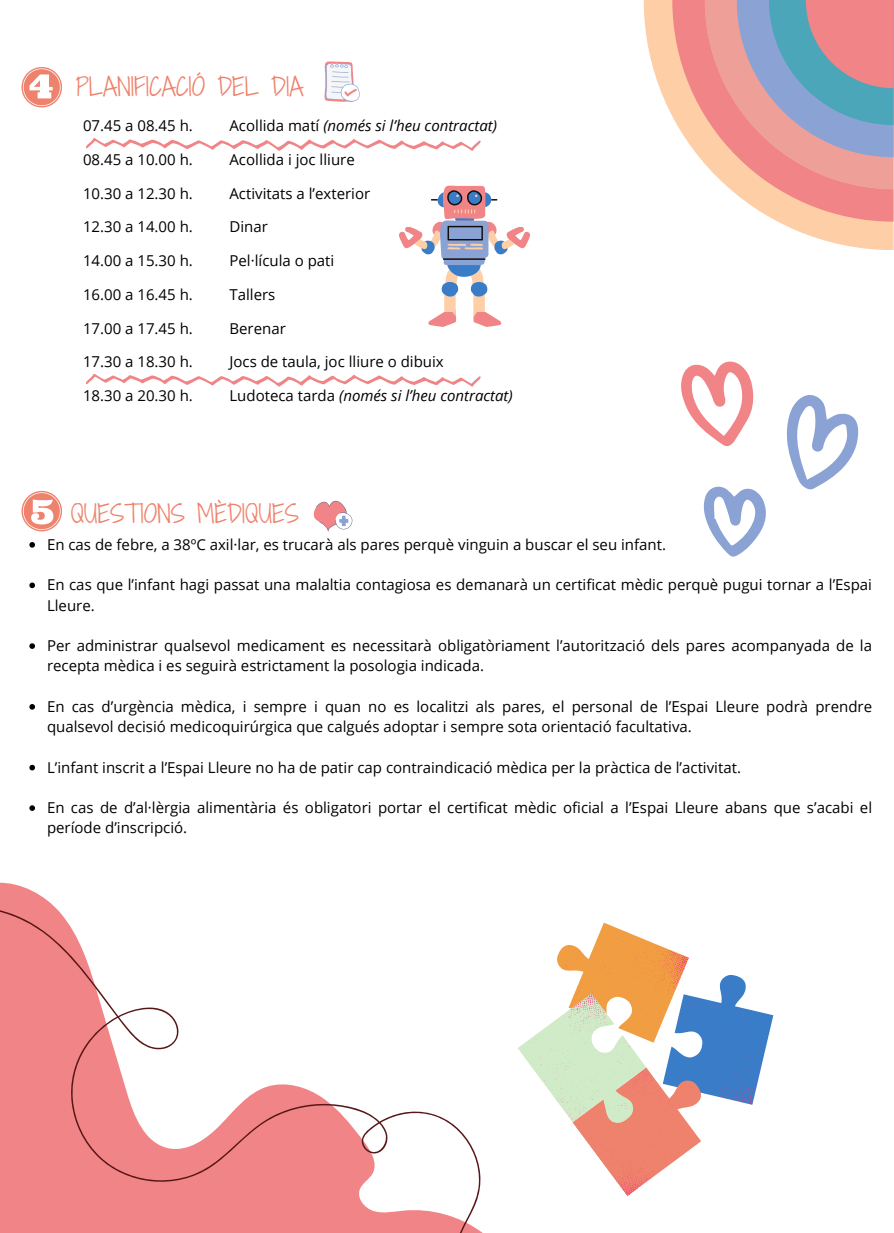
<style>
.page{position:relative;width:894px;height:1233px;background:#fff}
.page>*{position:absolute;margin:0;border:0;box-sizing:border-box;transform-origin:0 0}
.t1{font:24px "Shadows Into Light Two";color:#ee826c}
.t2{font:15px/20.2px "Open Sans";color:#000}
.t3{font:italic 15px "Open Sans";color:#000}
.s1{font-style:normal}
</style>
<div class="page">
<svg style="left:313px;top:500px;width:40px;height:31px"></svg>
<svg style="left:21px;top:491px;width:41px;height:40px"></svg>
<svg style="left:29px;top:542px;width:6px;height:6px"></svg>
<svg style="left:29px;top:583px;width:6px;height:5px"></svg>
<svg style="left:29px;top:643px;width:6px;height:6px"></svg>
<svg style="left:29px;top:704px;width:6px;height:6px"></svg>
<svg style="left:29px;top:765px;width:6px;height:5px"></svg>
<svg style="left:29px;top:805px;width:6px;height:6px"></svg>
<svg style="left:324px;top:61px;width:35px;height:41px"></svg>
<svg style="left:21px;top:67px;width:41px;height:41px"></svg>
<svg style="left:86px;top:374px;width:394px;height:13px"></svg>
<svg style="left:86px;top:138px;width:394px;height:13px"></svg>
<svg style="left:0;top:882px;width:482px;height:351px"></svg>
<svg style="left:0;top:910px;width:481px;height:323px"></svg>
<svg style="left:786px;top:395px;width:71px;height:95px"></svg>
<svg style="left:681px;top:361px;width:72px;height:86px"></svg>
<svg style="left:703px;top:486px;width:63px;height:71px"></svg>
<svg style="left:518px;top:922px;width:256px;height:274px"></svg>
<svg style="left:643px;top:0;width:250px;height:250px"></svg>
<svg style="left:672px;top:0;width:221px;height:222px;background:#cfa6aa"></svg>
<svg style="left:399px;top:186px;width:131px;height:141px"></svg>
<p class="t1" style="left:76px;top:70px;width:229px">PLANIFICACIÓ DEL DIA</p>
<p class="t2" style="left:83px;top:115px;width:111px">07.45 a 08.45 h.</p>
<p class="t2" style="left:83px;top:149px;width:111px">08.45 a 10.00 h.</p>
<p class="t2" style="left:83px;top:183px;width:111px">10.30 a 12.30 h.</p>
<p class="t2" style="left:83px;top:217px;width:111px">12.30 a 14.00 h.</p>
<p class="t2" style="left:83px;top:250px;width:111px">14.00 a 15.30 h.</p>
<p class="t2" style="left:83px;top:284px;width:111px">16.00 a 16.45 h.</p>
<p class="t2" style="left:83px;top:318px;width:111px">17.00 a 17.45 h.</p>
<p class="t2" style="left:83px;top:352px;width:111px">17.30 a 18.30 h.</p>
<p class="t2" style="left:83px;top:385px;width:111px">18.30 a 20.30 h.</p>
<p class="t3" style="left:229px;top:115px;width:269px"><span class="s1">Acollida matí</span> (només si l’heu contractat)</p>
<p class="t2" style="left:229px;top:149px;width:127px">Acollida i joc lliure</p>
<p class="t2" style="left:229px;top:183px;width:142px">Activitats a l’exterior</p>
<p class="t2" style="left:229px;top:217px;width:40px">Dinar</p>
<p class="t2" style="left:229px;top:250px;width:106px">Pel·lícula o pati</p>
<p class="t2" style="left:229px;top:284px;width:47px">Tallers</p>
<p class="t2" style="left:229px;top:318px;width:58px">Berenar</p>
<p class="t2" style="left:229px;top:352px;width:216px">Jocs de taula, joc lliure o dibuix</p>
<p class="t3" style="left:229px;top:385px;width:285px"><span class="s1">Ludoteca tarda</span> (només si l’heu contractat)</p>
<p class="t1" style="left:71px;top:496px;width:230px">QUESTIONS MÈDIQUES</p>
<p class="t2" style="left:47px;top:534px;width:620px">En cas de febre, a 38ºC axil·lar, es trucarà als pares perquè vinguin a buscar el seu infant.</p>
<h1 class="t2" style="left:47px;top:574px;width:826px">En cas que l’infant hagi passat una malaltia contagiosa es demanarà un certificat mèdic perquè pugui tornar a l’Espai<br>Lleure.</h1>
<p class="t2" style="left:47px;top:635px;width:826px">Per administrar qualsevol medicament es necessitarà obligatòriament l’autorització dels pares acompanyada de la recepta mèdica i es seguirà estrictament la posologia indicada.</p>
<p class="t2" style="left:47px;top:696px;width:826px">En cas d’urgència mèdica, i sempre i quan no es localitzi als pares, el personal de l’Espai Lleure podrà prendre qualsevol decisió medicoquirúrgica que calgués adoptar i sempre sota orientació facultativa.</p>
<p class="t2" style="left:47px;top:757px;width:695px">L’infant inscrit a l’Espai Lleure no ha de patir cap contraindicació mèdica per la pràctica de l’activitat.</p>
<p class="t2" style="left:47px;top:797px;width:826px">En cas de d’al·lèrgia alimentària és obligatori portar el certificat mèdic oficial a l’Espai Lleure abans que s’acabi el període d’inscripció.</p>
</div>
